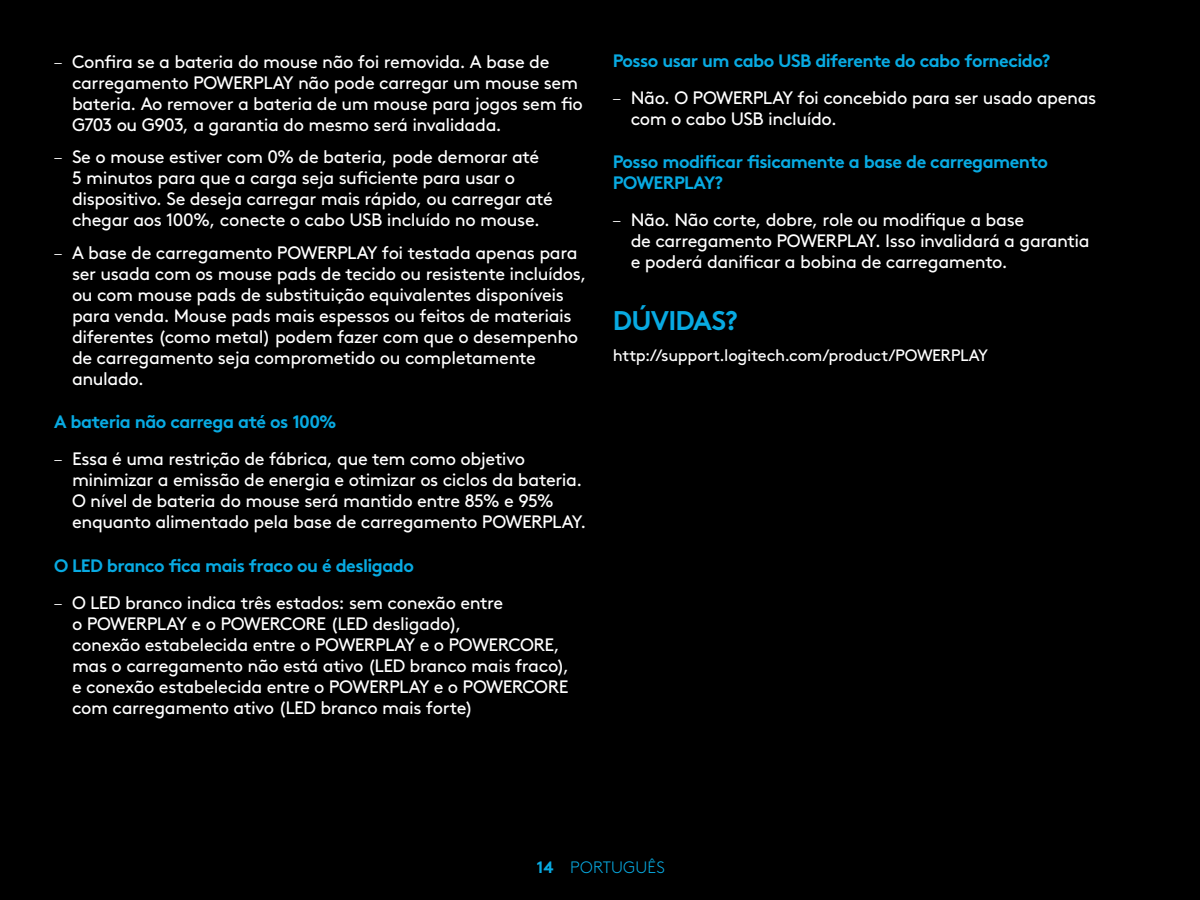
<style>
.page{position:relative;width:1200px;height:900px;background:#000}
.page>*{position:absolute;margin:0;border:0;box-sizing:border-box;transform-origin:0 0}
.t1{font:700 27px "Brown Pro";letter-spacing:-.03em;color:#08aae2}
.t2{font:18px/21px "Brown Pro";letter-spacing:-.02em;color:#fff}
.t3{font:700 18px/21px "Brown Pro";letter-spacing:-.035em;color:#08aae2}
.t4{font:16.5px "Brown Pro";letter-spacing:-.015em;color:#fff}
.t5{font:300 16.5px "Brown Pro";letter-spacing:.01em;color:#08aae2}
.s1{font-weight:300}
.s2{font-weight:700}
</style>
<div class="page">
<p class="t2" style="left:72px;top:49px;width:512px;text-indent:-18px"><span class="s1">–</span> Confira se a bateria do mouse não foi removida. A base de carregamento POWERPLAY não pode carregar um mouse sem bateria. Ao remover a bateria de um mouse para jogos sem fio G703 ou G903, a garantia do mesmo será invalidada.</p>
<p class="t2" style="left:72px;top:145px;width:483px;text-indent:-18px"><span class="s1">–</span> Se o mouse estiver com 0% de bateria, pode demorar até 5 minutos para que a carga seja suficiente para usar o dispositivo. Se deseja carregar mais rápido, ou carregar até chegar aos 100%, conecte o cabo USB incluído no mouse.</p>
<p class="t2" style="left:72px;top:240px;width:516px;text-indent:-18px"><span class="s1">–</span> A base de carregamento POWERPLAY foi testada apenas para ser usada com os mouse pads de tecido ou resistente incluídos, ou com mouse pads de substituição equivalentes disponíveis para venda. Mouse pads mais espessos ou feitos de materiais diferentes (como metal) podem fazer com que o desempenho de carregamento seja comprometido ou completamente anulado.</p>
<p class="t3" style="left:54px;top:409px;width:284px">A bateria não carrega até os 100%</p>
<p class="t2" style="left:72px;top:447px;width:512px;text-indent:-18px"><span class="s1">–</span> Essa é uma restrição de fábrica, que tem como objetivo minimizar a emissão de energia e otimizar os ciclos da bateria.<br>O nível de bateria do mouse será mantido entre 85% e 95% enquanto alimentado pela base de carregamento POWERPLAY.</p>
<p class="t3" style="left:54px;top:553px;width:361px">O LED branco fica mais fraco ou é desligado</p>
<p class="t2" style="left:72px;top:591px;width:499px;text-indent:-18px"><span class="s1">–</span> O LED branco indica três estados: sem conexão entre<br>o POWERPLAY e o POWERCORE (LED desligado),<br>conexão estabelecida entre o POWERPLAY e o POWERCORE, mas o carregamento não está ativo (LED branco mais fraco), e conexão estabelecida entre o POWERPLAY e o POWERCORE com carregamento ativo (LED branco mais forte)</p>
<p class="t3" style="left:613px;top:48px;width:439px">Posso usar um cabo USB diferente do cabo fornecido?</p>
<p class="t2" style="left:631px;top:86px;width:467px;text-indent:-18px"><span class="s1">–</span> Não. O POWERPLAY foi concebido para ser usado apenas com o cabo USB incluído.</p>
<p class="t3" style="left:613px;top:150px;width:437px">Posso modificar fisicamente a base de carregamento<br>POWERPLAY?</p>
<p class="t2" style="left:631px;top:208px;width:461px;text-indent:-18px"><span class="s1">–</span> Não. Não corte, dobre, role ou modifique a base<br>de carregamento POWERPLAY. Isso invalidará a garantia e poderá danificar a bobina de carregamento.</p>
<h1 class="t1" style="left:613px;top:298px;width:126px">DÚVIDAS?</h1>
<p class="t4" style="left:613px;top:343px;width:377px">http://support. logitech.com/product/POWERPLAY</p>
<p class="t5" style="left:537px;top:855px;width:130px"><span class="s2">14</span> PORTUGUÊS</p>
</div>
